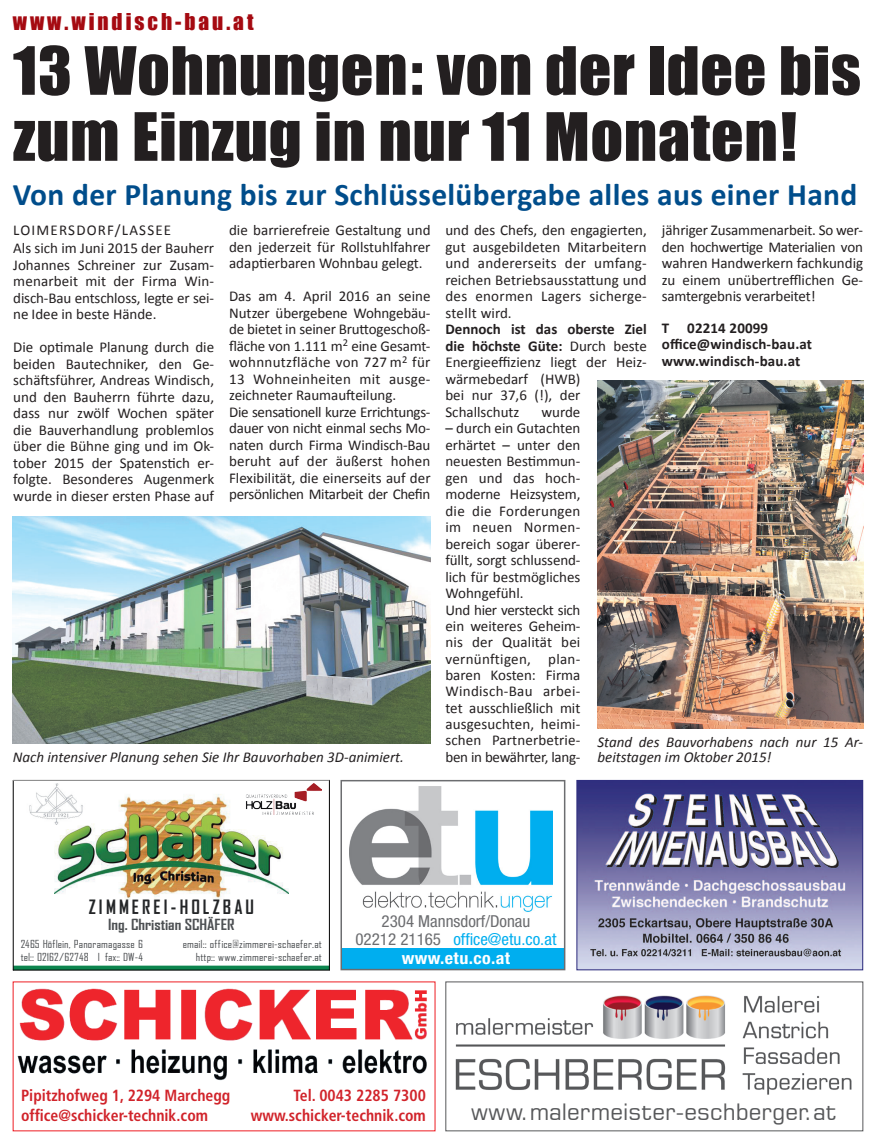
<style>
.page{position:relative;width:876px;height:1144px;background:#fff}
.page>*{position:absolute;margin:0;border:0;box-sizing:border-box;transform-origin:0 0}
.t1{font:61.5px/66px "Impact";letter-spacing:.01em;color:#231f20;scale:1.04 1}
.t2{font:700 31.5px "Calibri";letter-spacing:.01em;color:#004d8b}
.t3{font:22.5px "Square 721 BT";color:#57585a}
.t4{font:21.3px "Impact";letter-spacing:.14em;color:#a50a11}
.t5{font:700 18.9px "Agency FB";color:#232527;scale:.95 1}
.t6{font:condensed 16.5px/18.3px "Helvetica Neue";color:#6c6d70;text-align:center}
.t7{font:700 condensed 16.2px/19.4px "Frutiger";color:#d1232a;text-align:right}
.t8{font:15px/16.5px "Calibri";color:#231f20;text-align:justify}
.t9{font:italic 15px/15px "Calibri";color:#231f20}
.t10{font:700 15px/16.5px "Calibri";letter-spacing:.01em;color:#231f20}
.t11{font:700 14.7px "Agency FB";color:#4c4f52;scale:1.1 1}
.t12{font:10.65px/12.6px "Agency FB";letter-spacing:.01em;color:#4c4f52;scale:1.1 1}
.s1{font-weight:700}
.s2{color:#00aeef}
.s3{font-weight:700;color:#fff}
</style>
<div class="page">
<img style="left:13px;top:517px;width:418px;height:226px">
<img style="left:597px;top:381px;width:266px;height:347px">
<img style="left:455px;top:995px;width:397px;height:100px">
<img style="left:578px;top:782px;width:283px;height:186px">
<div style="left:576px;top:780px;width:287px;height:190px;border:1px solid #2f2e7f"></div>
<img style="left:54px;top:794px;width:234px;height:106px">
<img style="left:29px;top:783px;width:61px;height:41px">
<svg style="left:14px;top:965px;width:315px;height:5px;background:#29895d"></svg>
<hr style="left:13px;top:780px;width:1px;height:190px;background:#000">
<hr style="left:329px;top:780px;width:1px;height:190px;background:#000">
<hr style="left:13px;top:970px;width:316px;height:1px;background:#000">
<hr style="left:13px;top:780px;width:316px;height:1px;background:#fff">
<img style="left:245px;top:783px;width:77px;height:31px">
<img style="left:17px;top:988px;width:410px;height:93px">
<div style="left:341px;top:948px;width:223px;height:21px;background:#00aeef"></div>
<img style="left:350px;top:786px;width:202px;height:126px">
<div style="left:340px;top:780px;width:225px;height:190px;border:2px solid #6c6d70"></div>
<h3 class="t4" style="left:13px;top:8px;width:242px">www.windisch-bau.at</h3>
<h1 class="t1" style="left:13px;top:37px;width:817px">13 Wohnungen: von der Idee bis zum Einzug in nur 11 Monaten!</h1>
<h2 class="t2" style="left:13px;top:175px;width:846px">Von der Planung bis zur Schlüsselübergabe alles aus einer Hand</h2>
<p class="t8" style="left:13px;top:221px;width:202px;line-height:18px">LOIMERSDORF/LASSEE<br>Als sich im Juni 2015 der Bauherr</p>
<p class="t8" style="left:13px;top:256px;width:202px">Johannes Schreiner zur Zusam&shy;menarbeit mit der Firma Win&shy;disch-Bau entschloss, legte er sei&shy;ne Idee in beste Hände.</p>
<p class="t8" style="left:13px;top:338px;width:202px">Die optimale Planung durch die beiden Bautechniker, den Ge&shy;schäftsführer, Andreas Windisch, und den Bauherrn führte dazu, dass nur zwölf Wochen später die Bauverhandlung problemlos über die Bühne ging und im Ok&shy;tober 2015 der Spatenstich er&shy;folgte. Besonderes Augenmerk wurde in dieser ersten Phase auf</p>
<p class="t8" style="left:229px;top:221px;width:203px">die barrierefreie Gestaltung und den jederzeit für Rollstuhlfahrer adaptierbaren Wohnbau gelegt.</p>
<p class="t8" style="left:229px;top:287px;width:203px;text-align:left">Das am 4. April 2016 an seine<br>Nutzer übergebene Wohngebäu&shy;de bietet in seiner Bruttogeschoß&shy;fläche von 1.111 m<sup>2</sup> eine Gesamt&shy;wohnnutzfläche von 727 m<sup>2</sup> für<br>13 Wohneinheiten mit ausge&shy;zeichneter Raumaufteilung.<br>Die sensationell kurze Errichtungs&shy;dauer von nicht einmal sechs Mo&shy;naten durch Firma Windisch-Bau beruht auf der äußerst hohen<br>Flexibilität, die einerseits auf der persönlichen Mitarbeit der Chefin</p>
<p class="t9" style="left:13px;top:749px;width:393px">Nach intensiver Planung sehen Sie Ihr Bauvorhaben 3D-animiert.</p>
<p class="t8" style="left:445px;top:221px;width:203px">und des Chefs, den engagierten, gut ausgebildeten Mitarbeitern und andererseits der umfang&shy;reichen Betriebsausstattung und des enormen Lagers sicherge&shy;stellt wird.</p>
<p class="t8" style="left:445px;top:320px;width:203px;text-align:left"><span class="s1">Dennoch ist das oberste Ziel die höchste Güte:</span> Durch beste<br>Energieeffizienz liegt der Heiz&shy;wärmebedarf (HWB)<br>bei nur 37,6 (!), der<br>Schallschutz</p>
<p class="t8" style="left:662px;top:221px;width:203px">jähriger Zusammenarbeit. So wer&shy;den hochwertige Materialien von wahren Handwerkern fachkundig zu einem unübertrefflichen Ge&shy;samtergebnis verarbeitet!</p>
<p class="t10" style="left:662px;top:319px;width:152px">T 02214 20099 office@windisch-bau.at www.windisch-bau.at</p>
<p class="t8" style="left:541px;top:403px;width:40px">wurde</p>
<p class="t8" style="left:445px;top:419px;width:136px;text-align:left">– durch ein Gutachten erhärtet – unter den neuesten Bestimmun&shy;gen und das hoch&shy;moderne Heizsystem, die die Forderungen im neuen Normen&shy;bereich sogar überer&shy;füllt, sorgt schlussend&shy;lich für bestmögliches<br>Wohngefühl.<br>Und hier versteckt sich ein weiteres Geheim&shy;nis der Qualität bei vernünftigen, plan&shy;baren Kosten: Firma<br>Windisch-Bau arbei&shy;tet ausschließlich mit ausgesuchten, heimi&shy;schen Partnerbetrie&shy;ben in bewährter, lang-</p>
<p class="t9" style="left:597px;top:734px;width:267px">Stand des Bauvorhabens nach nur 15 Ar&shy;beitstagen im Oktober 2015!</p>
<p class="t5" style="left:89px;top:896px;width:175px">Z I M M E R E I - H O L Z B A U</p>
<p class="t12" style="left:183px;top:937px;width:128px;text-align:right">email:: office@zimmerei-schaefer.at http:: www.zimmerei-schaefer.at</p>
<p class="t11" style="left:108px;top:916px;width:116px">Ing. Christian SCHÄFER</p>
<p class="t12" style="left:21px;top:937px;width:113px">2465 Höflein, Panoramagasse 6 tel:: 02162/62748 l fax:: DW-4</p>
<p class="t6" style="left:355px;top:912px;width:202px">2304 Mannsdorf/Donau<br>02212 21165 <span class="s2">office@etu.co.at </span><span class="s3">www.etu.co.at</span></p>
<p class="t7" style="left:21px;top:1086px;width:211px;text-align:left">Pipitzhofweg 1, 2294 Marchegg office@schicker-technik.com</p>
<p class="t7" style="left:251px;top:1086px;width:176px">Tel. 0043 2285 7300 www.schicker-technik.com</p>
<h3 class="t3" style="left:471px;top:1097px;width:368px">www.malermeister-eschberger.at</h3>
</div>
